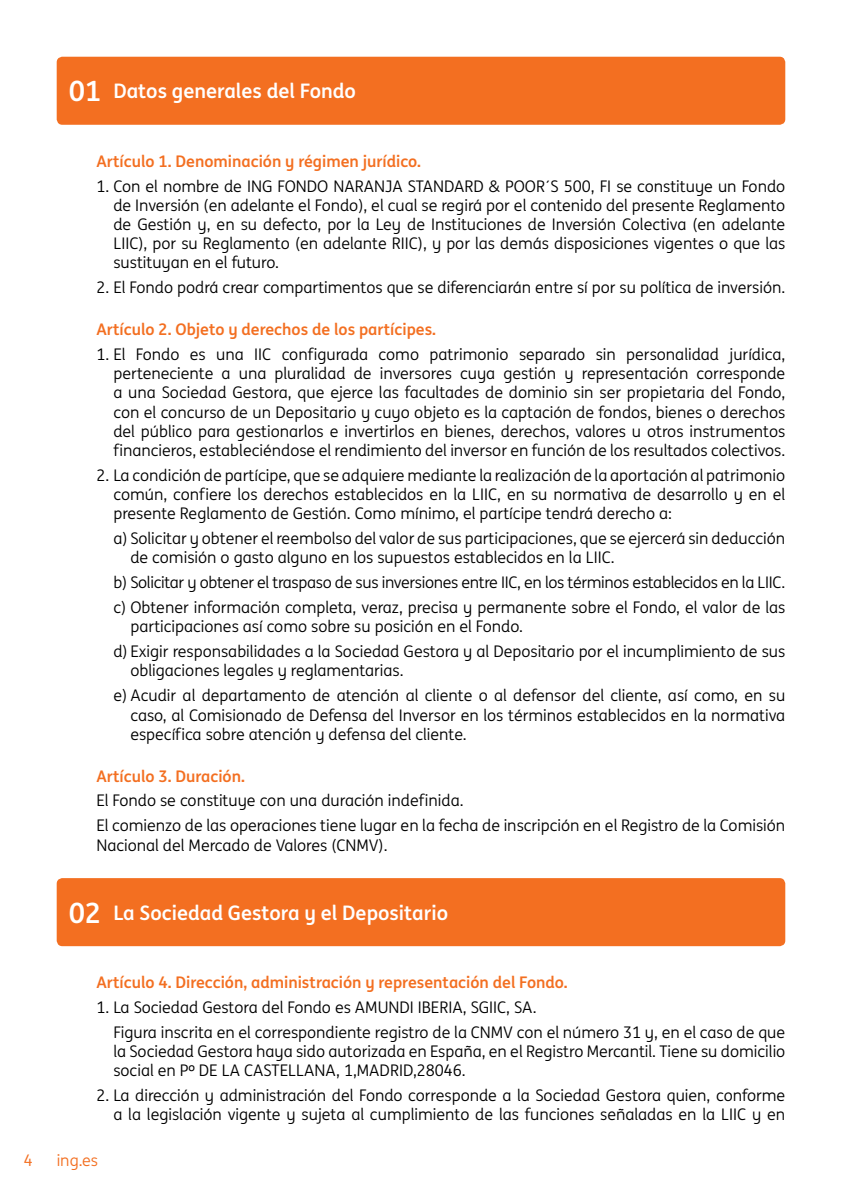
<style>
.page{position:relative;width:842px;height:1191px;background:#fff}
.page>*{position:absolute;margin:0;border:0;box-sizing:border-box;transform-origin:0 0}
.t1{font:700 20px "ING Me";color:#fff}
.t2{font:16px/19.2px "ING Me";color:#000}
.t3{font:16px/24.8px "ING Me";letter-spacing:-.02em;color:#000}
.t4{font:700 16px "ING Me";color:#f36f21}
.t5{font:16px "ING Me";color:#f36f21}
.s1{font-size:28px}
</style>
<div class="page">
<div style="left:57px;top:57px;width:728px;height:68px;background:#f36f21;border-radius:6px"></div>
<div style="left:57px;top:878px;width:728px;height:68px;background:#f36f21;border-radius:6px"></div>
<p class="t1" style="left:69px;top:75px;width:289px"><span class="s1">01</span> Datos generales del Fondo</p>
<p class="t4" style="left:96px;top:148px;width:326px">Artículo 1. Denominación y régimen jurídico.</p>
<p class="t2" style="left:113px;top:175px;width:673px;text-align:justify;text-indent:-17px">1. Con el nombre de ING FONDO NARANJA STANDARD &amp; POOR´S 500, FI se constituye un Fondo de Inversión (en adelante el Fondo), el cual se regirá por el contenido del presente Reglamento de Gestión y, en su defecto, por la Ley de Instituciones de Inversión Colectiva (en adelante LIIC), por su Reglamento (en adelante RIIC), y por las demás disposiciones vigentes o que las sustituyan en el futuro.</p>
<p class="t2" style="left:96px;top:277px;width:690px">2. El Fondo podrá crear compartimentos que se diferenciarán entre sí por su política de inversión.</p>
<p class="t4" style="left:96px;top:316px;width:341px">Artículo 2. Objeto y derechos de los partícipes.</p>
<p class="t2" style="left:113px;top:344px;width:673px;text-align:justify;text-indent:-17px">1. El Fondo es una IIC configurada como patrimonio separado sin personalidad jurídica, perteneciente a una pluralidad de inversores cuya gestión y representación corresponde a una Sociedad Gestora, que ejerce las facultades de dominio sin ser propietaria del Fondo, con el concurso de un Depositario y cuyo objeto es la captación de fondos, bienes o derechos del público para gestionarlos e invertirlos en bienes, derechos, valores u otros instrumentos financieros, estableciéndose el rendimiento del inversor en función de los resultados colectivos.</p>
<p class="t2" style="left:113px;top:465px;width:673px;text-align:justify;text-indent:-17px">2. La condición de partícipe, que se adquiere mediante la realización de la aportación al patrimonio común, confiere los derechos establecidos en la LIIC, en su normativa de desarrollo y en el presente Reglamento de Gestión. Como mínimo, el partícipe tendrá derecho a:</p>
<p class="t2" style="left:130px;top:528px;width:656px;text-indent:-17px">a) Solicitar y obtener el reembolso del valor de sus participaciones, que se ejercerá sin deducción de comisión o gasto alguno en los supuestos establecidos en la LIIC.</p>
<p class="t3" style="left:113px;top:569px;width:673px">b) Solicitar y obtener el traspaso de sus inversiones entre IIC, en los términos establecidos en la LIIC. c) Obtener información completa, veraz, precisa y permanente sobre el Fondo, el valor de las</p>
<p class="t2" style="left:113px;top:613px;width:673px;line-height:24.8px;text-indent:17px">participaciones así como sobre su posición en el Fondo.<br>d) Exigir responsabilidades a la Sociedad Gestora y al Depositario por el incumplimiento de sus</p>
<p class="t2" style="left:113px;top:657px;width:673px;line-height:24.8px;text-indent:17px">obligaciones legales y reglamentarias.<br>e) Acudir al departamento de atención al cliente o al defensor del cliente, así como, en su</p>
<p class="t2" style="left:130px;top:704px;width:656px">caso, al Comisionado de Defensa del Inversor en los términos establecidos en la normativa específica sobre atención y defensa del cliente.</p>
<p class="t4" style="left:96px;top:763px;width:150px">Artículo 3. Duración.</p>
<p class="t2" style="left:96px;top:787px;width:690px;line-height:24.8px">El Fondo se constituye con una duración indefinida.<br>El comienzo de las operaciones tiene lugar en la fecha de inscripción en el Registro de la Comisión</p>
<p class="t2" style="left:96px;top:834px;width:293px">Nacional del Mercado de Valores (CNMV).</p>
<p class="t1" style="left:69px;top:896px;width:381px"><span class="s1">02</span> La Sociedad Gestora y el Depositario</p>
<p class="t4" style="left:96px;top:969px;width:473px">Artículo 4. Dirección, administración y representación del Fondo.</p>
<p class="t2" style="left:113px;top:994px;width:673px;line-height:24.8px;text-indent:-17px">1. La Sociedad Gestora del Fondo es AMUNDI IBERIA, SGIIC, SA.<br>Figura inscrita en el correspondiente registro de la CNMV con el número 31 y, en el caso de que</p>
<p class="t2" style="left:113px;top:1041px;width:673px">la Sociedad Gestora haya sido autorizada en España, en el Registro Mercantil. Tiene su domicilio social en Pº DE LA CASTELLANA, 1,MADRID,28046.</p>
<p class="t2" style="left:96px;top:1085px;width:690px;text-align:right">2. La dirección y administración del Fondo corresponde a la Sociedad Gestora quien, conforme a la legislación vigente y sujeta al cumplimiento de las funciones señaladas en la LIIC y en</p>
<p class="t5" style="left:24px;top:1148px;width:11px">4</p>
<p class="t5" style="left:57px;top:1148px;width:43px">ing.es</p>
</div>
